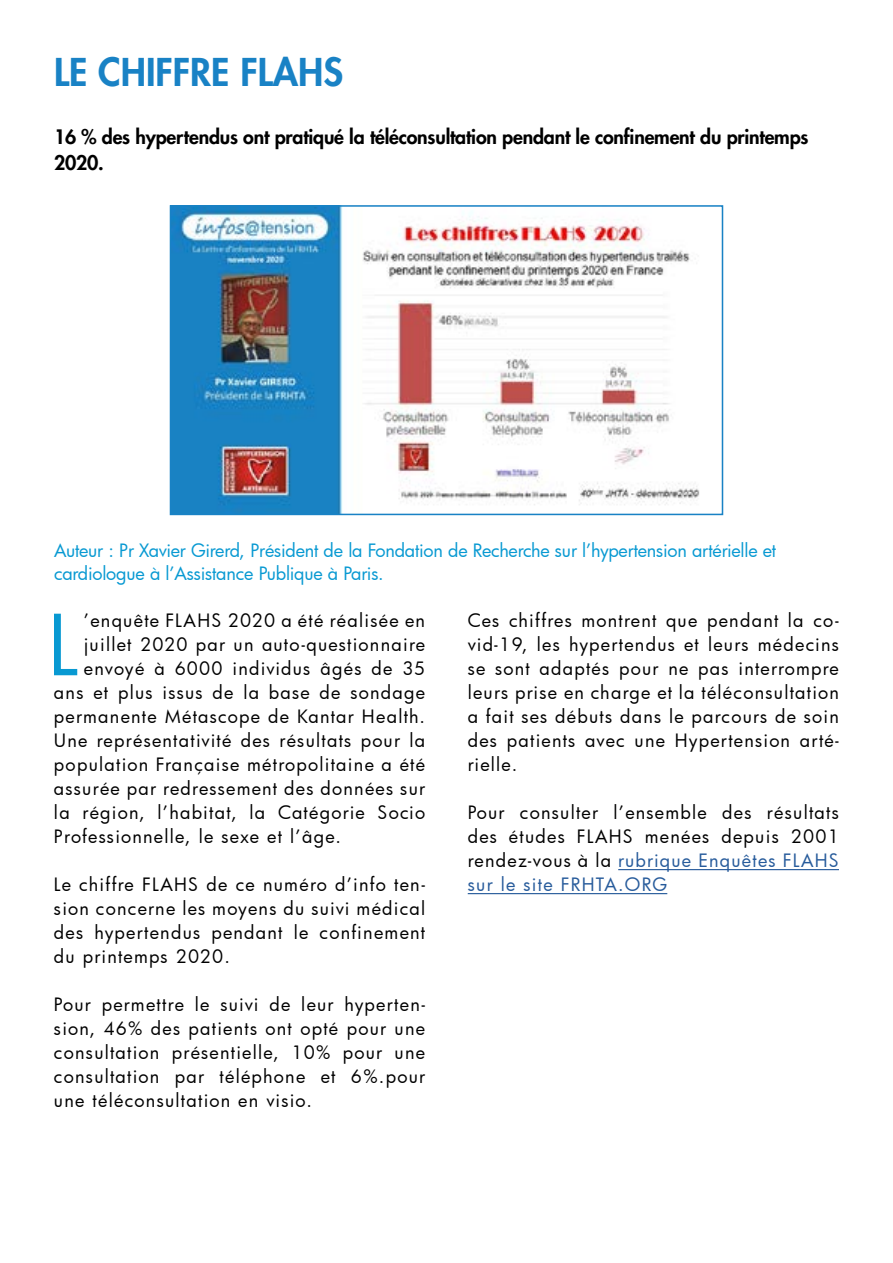
<style>
.page{position:relative;width:893px;height:1263px;background:#fff}
.page>*{position:absolute;margin:0;border:0;box-sizing:border-box;transform-origin:0 0}
.t1{font:81.6px "Futura";color:#0899d2}
.t2{font:800 37.5px "Futura";color:#1982c5}
.t3{font:800 19.5px/25.5px "Futura";letter-spacing:-.01em;color:#000}
.t4{font:18px/24px "Futura";letter-spacing:.07em;color:#000;text-align:justify}
.t5{font:18px/22.5px "Futura";letter-spacing:-.01em;color:#0899d2}
.s1{color:#275b9b}
</style>
<div class="page">
<hr style="left:618px;top:869px;width:221px;height:1px;background:#275b9b">
<hr style="left:468px;top:893px;width:199px;height:1px;background:#275b9b">
<img style="left:173px;top:208px;width:527px;height:304px">
<div style="left:170px;top:205px;width:553px;height:310px;border:2px solid #1982c5"></div>
<h2 class="t2" style="left:54px;top:48px;width:291px">LE CHIFFRE FLAHS</h2>
<p class="t3" style="left:54px;top:124px;width:756px">16 % des hypertendus ont pratiqué la téléconsultation pendant le confinement du printemps<br>2020.</p>
<p class="t5" style="left:54px;top:539px;width:724px">Auteur : Pr Xavier Girerd, Président de la Fondation de Recherche sur l’hypertension artérielle et cardiologue à l’Assistance Publique à Paris.</p>
<h1 class="t1" style="left:48px;top:590px;width:32px">L</h1>
<p class="t4" style="left:84px;top:608px;width:343px">’enquête FLAHS 2020 a été réalisée en</p>
<p class="t4" style="left:84px;top:632px;width:343px">juillet 2020 par un auto-questionnaire</p>
<p class="t4" style="left:84px;top:656px;width:343px">envoyé à 6000 individus âgés de 35</p>
<p class="t4" style="left:54px;top:680px;width:373px">ans et plus issus de la base de sondage</p>
<p class="t4" style="left:54px;top:704px;width:373px">permanente Métascope de Kantar Health.</p>
<p class="t4" style="left:54px;top:728px;width:373px">Une représentativité des résultats pour la</p>
<p class="t4" style="left:54px;top:752px;width:373px">population Française métropolitaine a été</p>
<p class="t4" style="left:54px;top:776px;width:373px">assurée par redressement des données sur</p>
<p class="t4" style="left:54px;top:800px;width:373px">la région, l’habitat, la Catégorie Socio</p>
<p class="t4" style="left:54px;top:824px;width:288px">Professionnelle, le sexe et l’âge.</p>
<p class="t4" style="left:54px;top:872px;width:373px">Le chiffre FLAHS de ce numéro d’info ten&shy;sion concerne les moyens du suivi médical des hypertendus pendant le confinement du printemps 2020.</p>
<p class="t4" style="left:54px;top:992px;width:373px">Pour permettre le suivi de leur hyperten&shy;sion, 46% des patients ont opté pour une consultation présentielle, 10% pour une consultation par téléphone et 6%.pour une téléconsultation en visio.</p>
<p class="t4" style="left:468px;top:608px;width:373px">Ces chiffres montrent que pendant la co&shy;vid-19, les hypertendus et leurs médecins se sont adaptés pour ne pas interrompre leurs prise en charge et la téléconsultation a fait ses débuts dans le parcours de soin des patients avec une Hypertension arté&shy;rielle.</p>
<p class="t4" style="left:468px;top:800px;width:373px">Pour consulter l’ensemble des résultats des études FLAHS menées depuis 2001 rendez-vous à la <span class="s1">rubrique Enquêtes FLAHS sur le site FRHTA.ORG</span></p>
</div>
